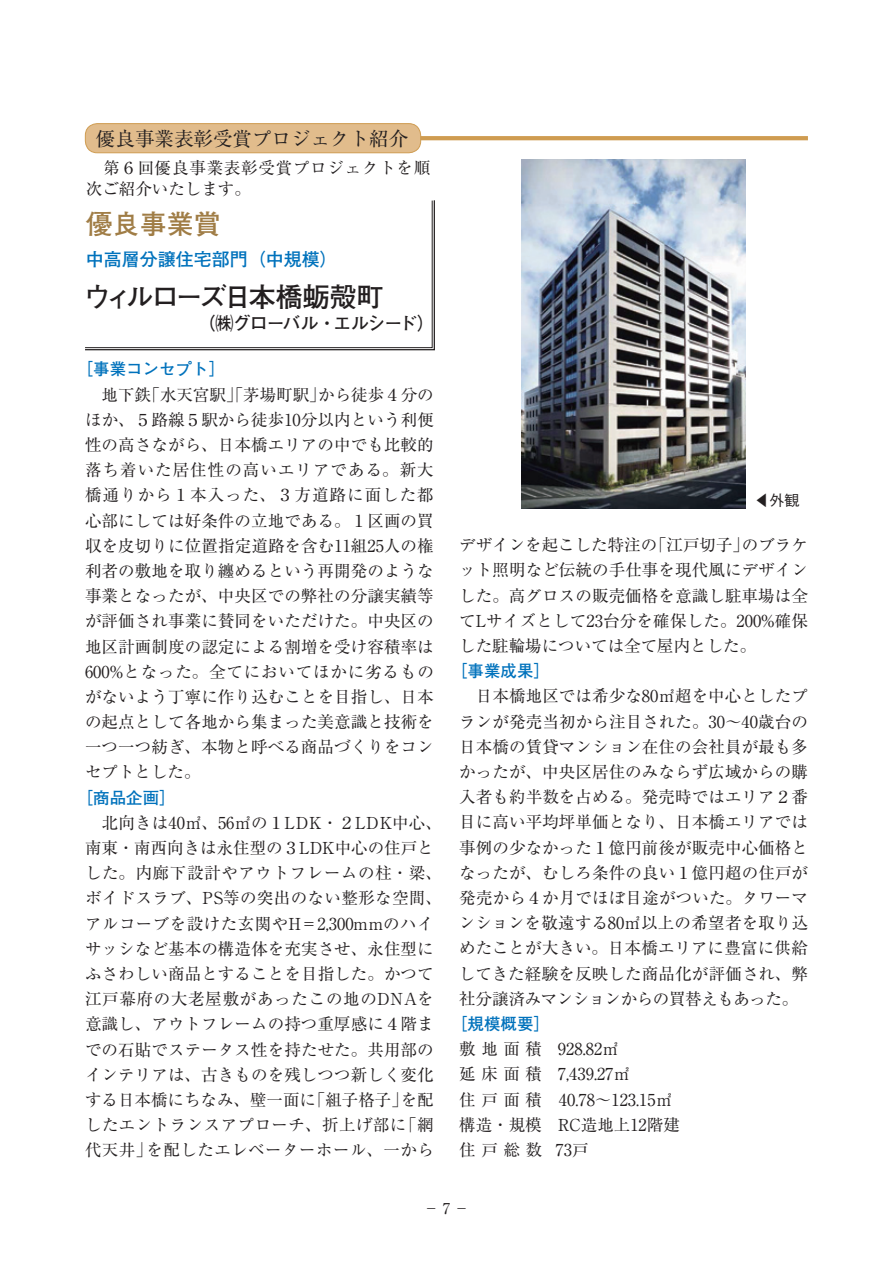
<style>
.page{position:relative;width:893px;height:1263px;background:#fff}
.page>*{position:absolute;margin:0;border:0;box-sizing:border-box;transform-origin:0 0}
.t1{font:700 27px "Futo Go B101 Pro";letter-spacing:-.085em;color:#231f20}
.t2{font:700 27px "Futo Go B101 Pro";color:#a07d46}
.t3{font:19.5px "Ryumin Pro";color:#231f20}
.t4{font:700 18px "Futo Go B101 Pro";color:#0072bc}
.t5{font:700 18px "Futo Go B101 Pro";letter-spacing:-.07em;color:#231f20}
.t6{font:16.5px/25.2px "Ryumin Pro";letter-spacing:.005em;color:#231f20;text-align:justify}
.t7{font:16.5px/21.3px "Ryumin Pro";letter-spacing:.045em;color:#231f20}
.t8{font:700 16.5px "Futo Go B101 Pro";color:#0072bc}
.t9{font:15px "Ryumin Pro";color:#231f20}
.t10{font:500 15px "Gothic BBB Pro";color:#231f20}
</style>
<div class="page">
<hr style="left:111px;top:136px;width:697px;height:4px;background:#cf9c51">
<div style="left:85px;top:124px;width:336px;height:29px;background:#e1bc8c;border-radius:12px"></div>
<div style="left:85px;top:123px;width:336px;height:30px;border:1px solid #cf9c51;border-radius:12px"></div>
<svg style="left:85px;top:200px;width:350px;height:151px"></svg>
<img style="left:522px;top:159px;width:224px;height:349px">
<p class="t3" style="left:96px;top:123px;width:313px">優良事業表彰受賞プロジェクト紹介</p>
<p class="t7" style="left:86px;top:156px;width:346px">　第６回優良事業表彰受賞プロジェクトを順次ご紹介いたします。</p>
<h1 class="t2" style="left:86px;top:202px;width:136px">優良事業賞</h1>
<p class="t4" style="left:86px;top:245px;width:253px">中高層分譲住宅部門（中規模）</p>
<h1 class="t1" style="left:84px;top:275px;width:301px">ウィルローズ日本橋蛎殻町</h1>
<p class="t5" style="left:197px;top:309px;width:239px">（㈱グローバル・エルシード）</p>
<p class="t8" style="left:77px;top:356px;width:150px">［事業コンセプト］</p>
<p class="t6" style="left:85px;top:381px;width:350px">　地下鉄「水天宮駅」「茅場町駅」から徒歩４分のほか、５路線５駅から徒歩10分以内という利便性の高さながら、日本橋エリアの中でも比較的落ち着いた居住性の高いエリアである。新大橋通りから１本入った、３方道路に面した都心部にしては好条件の立地である。１区画の買収を皮切りに位置指定道路を含む11組25人の権利者の敷地を取り纏めるという再開発のような事業となったが、中央区での弊社の分譲実績等が評価され事業に賛同をいただけた。中央区の地区計画制度の認定による割増を受け容積率は600%となった。全てにおいてほかに劣るものがないよう丁寧に作り込むことを目指し、日本の起点として各地から集まった美意識と技術を一つ一つ紡ぎ、本物と呼べる商品づくりをコンセプトとした。</p>
<p class="t8" style="left:77px;top:784px;width:100px">［商品企画］</p>
<p class="t6" style="left:85px;top:809px;width:358px;text-align:left">　北向きは40㎡、56㎡の１LDK・２LDK中心、南東・南西向きは永住型の３LDK中心の住戸とした。内廊下設計やアウトフレームの柱・梁、ボイドスラブ、PS等の突出のない整形な空間、アルコーブを設けた玄関やH＝2,300mmのハイサッシなど基本の構造体を充実させ、永住型にふさわしい商品とすることを目指した。かつて江戸幕府の大老屋敷があったこの地のDNAを意識し、アウトフレームの持つ重厚感に４階までの石貼でステータス性を持たせた。共用部のインテリアは、古きものを残しつつ新しく変化する日本橋にちなみ、壁一面に「組子格子」を配したエントランスアプローチ、折上げ部に「網代天井」を配したエレベーターホール、一から</p>
<p class="t10" style="left:755px;top:489px;width:46px">◀外観</p>
<p class="t6" style="left:459px;top:531px;width:350px">デザインを起こした特注の「江戸切子」のブラケット照明など伝統の手仕事を現代風にデザインした。高グロスの販売価格を意識し駐車場は全てLサイズとして23台分を確保した。200%確保した駐輪場については全て屋内とした。</p>
<p class="t8" style="left:451px;top:658px;width:100px">［事業成果］</p>
<p class="t6" style="left:459px;top:682px;width:351px">　日本橋地区では希少な80㎡超を中心としたプランが発売当初から注目された。30〜40歳台の日本橋の賃貸マンション在住の会社員が最も多かったが、中央区居住のみならず広域からの購入者も約半数を占める。発売時ではエリア２番目に高い平均坪単価となり、日本橋エリアでは事例の少なかった１億円前後が販売中心価格となったが、むしろ条件の良い１億円超の住戸が発売から４か月でほぼ目途がついた。タワーマンションを敬遠する80㎡以上の希望者を取り込めたことが大きい。日本橋エリアに豊富に供給してきた経験を反映した商品化が評価され、弊社分譲済みマンションからの買替えもあった。</p>
<p class="t8" style="left:451px;top:1010px;width:100px">［規模概要］</p>
<p class="t6" style="left:459px;top:1035px;width:222px;text-align:left">敷地面積 928.82㎡<br>延床面積 7,439.27㎡<br>住戸面積 40.78〜123.15㎡構造・規模　RC造地上12階建住戸総数 73戸</p>
<p class="t9" style="left:424px;top:1196px;width:46px">−7−</p>
</div>
